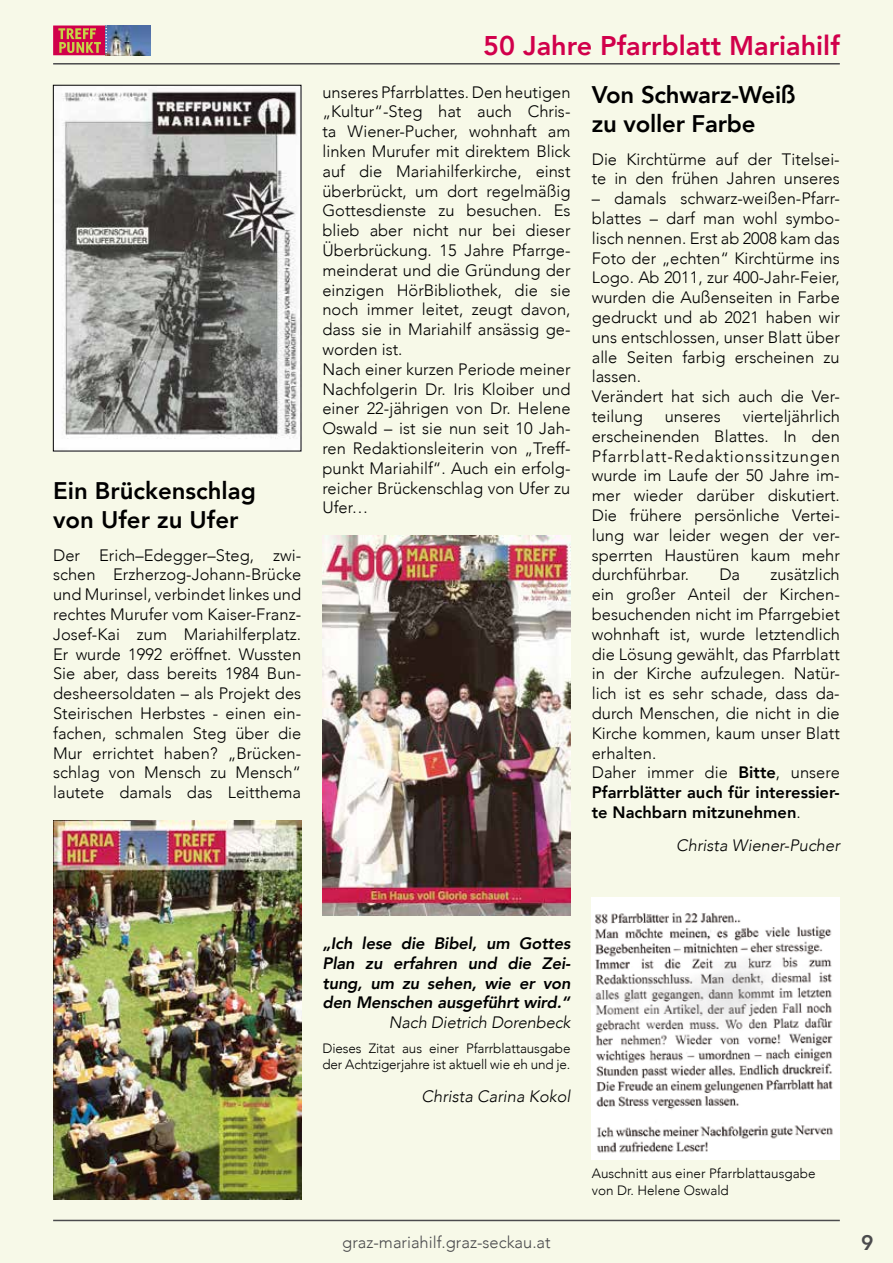
<style>
.page{position:relative;width:893px;height:1263px;background:#f7f9e8}
.page>*{position:absolute;margin:0;border:0;box-sizing:border-box;transform-origin:0 0}
.t1{font:800 27px "Avenir LT Com";color:#d1004b}
.t2{font:800 24px/28.8px "Avenir LT Com";color:#000}
.t3{font:800 21px "Avenir LT Com";color:#4b4b4d}
.t4{font:300 16.5px/19.8px "Avenir LT Com";color:#000}
.t5{font:italic 800 16.5px/19.8px "Avenir LT Com";letter-spacing:-.01em;color:#000;text-align:justify}
.t6{font:italic 300 16.5px "Avenir LT Com";color:#000}
.t7{font:300 16.5px "Avenir LT Com";color:#4b4b4d}
.t8{font:300 13.5px/16.2px "Avenir LT Com";letter-spacing:-.01em;color:#000}
.s1{font-weight:800}
</style>
<div class="page">
<hr style="left:53px;top:1220px;width:787px;height:1px;background:#4b4b4d">
<hr style="left:53px;top:63px;width:787px;height:2px;background:#4b4b4d">
<img style="left:107px;top:26px;width:44px;height:29px">
<svg style="left:53px;top:26px;width:54px;height:30px;background:#cb4851"></svg>
<img style="left:55px;top:87px;width:244px;height:362px">
<div style="left:53px;top:85px;width:248px;height:366px;border:1px solid #000"></div>
<img style="left:53px;top:821px;width:248px;height:378px">
<img style="left:322px;top:535px;width:248px;height:380px">
<img style="left:592px;top:898px;width:248px;height:261px">
<h2 class="t2" style="left:53px;top:477px;width:204px">Ein Brückenschlag von Ufer zu Ufer</h2>
<p class="t4" style="left:53px;top:545px;width:250px;text-align:justify">Der Erich–Edegger–Steg, zwi&shy;schen Erzherzog-Johann-Brücke und Murinsel, verbindet linkes und rechtes Murufer vom Kaiser-Franz-Josef-Kai zum Mariahilferplatz.<br>Er wurde 1992 eröffnet. Wussten Sie aber, dass bereits 1984 Bun&shy;desheersoldaten – als Projekt des Steirischen Herbstes - einen ein&shy;fachen, schmalen Steg über die Mur errichtet haben? „Brücken&shy;schlag von Mensch zu Mensch“ lautete damals das Leitthema</p>
<h1 class="t1" style="left:483px;top:30px;width:358px">50 Jahre Pfarrblatt Mariahilf</h1>
<h2 class="t2" style="left:592px;top:81px;width:205px">Von Schwarz-Weiß zu voller Farbe</h2>
<p class="t4" style="left:592px;top:149px;width:250px">Die Kirchtürme auf der Titelsei&shy;te in den frühen Jahren unseres</p>
<p class="t4" style="left:592px;top:189px;width:250px">– damals schwarz-weißen-Pfarr&shy;blattes – darf man wohl symbo&shy;lisch nennen. Erst ab 2008 kam das<br>Foto der „echten“ Kirchtürme ins<br>Logo. Ab 2011, zur 400-Jahr-Feier, wurden die Außenseiten in Farbe gedruckt und ab 2021 haben wir uns entschlossen, unser Blatt über alle Seiten farbig erscheinen zu lassen.<br>Verändert hat sich auch die Ver&shy;teilung</p>
<p class="t4" style="left:322px;top:82px;width:250px">unseres Pfarrblattes. Den heutigen „Kultur“-Steg hat auch Chris&shy;ta Wiener-Pucher, wohnhaft am linken Murufer mit direktem Blick auf die Mariahilferkirche, einst überbrückt, um dort regelmäßig<br>Gottesdienste zu besuchen. Es blieb aber nicht nur bei dieser<br>Überbrückung. 15 Jahre Pfarrge&shy;meinderat und die Gründung der einzigen HörBibliothek, die sie noch immer leitet, zeugt davon, dass sie in Mariahilf ansässig ge&shy;worden ist.<br>Nach einer kurzen Periode meiner<br>Nachfolgerin Dr. Iris Kloiber und einer 22-jährigen von Dr. Helene<br>Oswald – ist sie nun seit 10 Jah&shy;ren Redaktionsleiterin von „Treff&shy;punkt Mariahilf“. Auch ein erfolg&shy;reicher Brückenschlag von Ufer zu<br>Ufer…</p>
<p class="t4" style="left:592px;top:406px;width:250px;text-align:justify;text-indent:151px">vierteljährlich erscheinenden Blattes. In den Pfarrblatt-Redaktionssitzungen wurde im Laufe der 50 Jahre im&shy;mer wieder darüber diskutiert.<br>Die frühere persönliche Vertei&shy;lung war leider wegen der ver&shy;sperrten Haustüren kaum mehr durchführbar.</p>
<p class="t4" style="left:665px;top:406px;width:57px">unseres</p>
<p class="t4" style="left:592px;top:565px;width:250px;text-indent:179px">zusätzlich ein großer Anteil der Kirchen&shy;besuchenden nicht im Pfarrgebiet wohnhaft ist, wurde letztendlich die Lösung gewählt, das Pfarrblatt in der Kirche aufzulegen. Natür&shy;lich ist es sehr schade, dass da&shy;durch Menschen, die nicht in die<br>Kirche kommen, kaum unser Blatt erhalten.<br>Daher immer die <span class="s1">Bitte</span>, unsere<br><span class="s1">Pfarrblätter auch für interessier&shy;te Nachbarn mitzunehmen</span>.</p>
<p class="t6" style="left:676px;top:835px;width:165px">Christa Wiener-Pucher</p>
<p class="t4" style="left:719px;top:565px;width:22px">Da</p>
<p class="t5" style="left:322px;top:933px;width:250px">„Ich lese die Bibel, um Gottes Plan zu erfahren und die Zei&shy;tung, um zu sehen, wie er von den Menschen ausgeführt wird.“</p>
<p class="t6" style="left:389px;top:1013px;width:183px">Nach Dietrich Dorenbeck</p>
<p class="t8" style="left:322px;top:1040px;width:250px">Dieses Zitat aus einer Pfarrblattausgabe der Achtzigerjahre ist aktuell wie eh und je.</p>
<p class="t6" style="left:422px;top:1086px;width:150px">Christa Carina Kokol</p>
<p class="t8" style="left:592px;top:1165px;width:225px">Auschnitt aus einer Pfarrblattausgabe von Dr. Helene Oswald</p>
<p class="t7" style="left:342px;top:1232px;width:210px">graz-mariahilf.graz-seckau.at</p>
<p class="t3" style="left:861px;top:1230px;width:14px">9</p>
</div>
